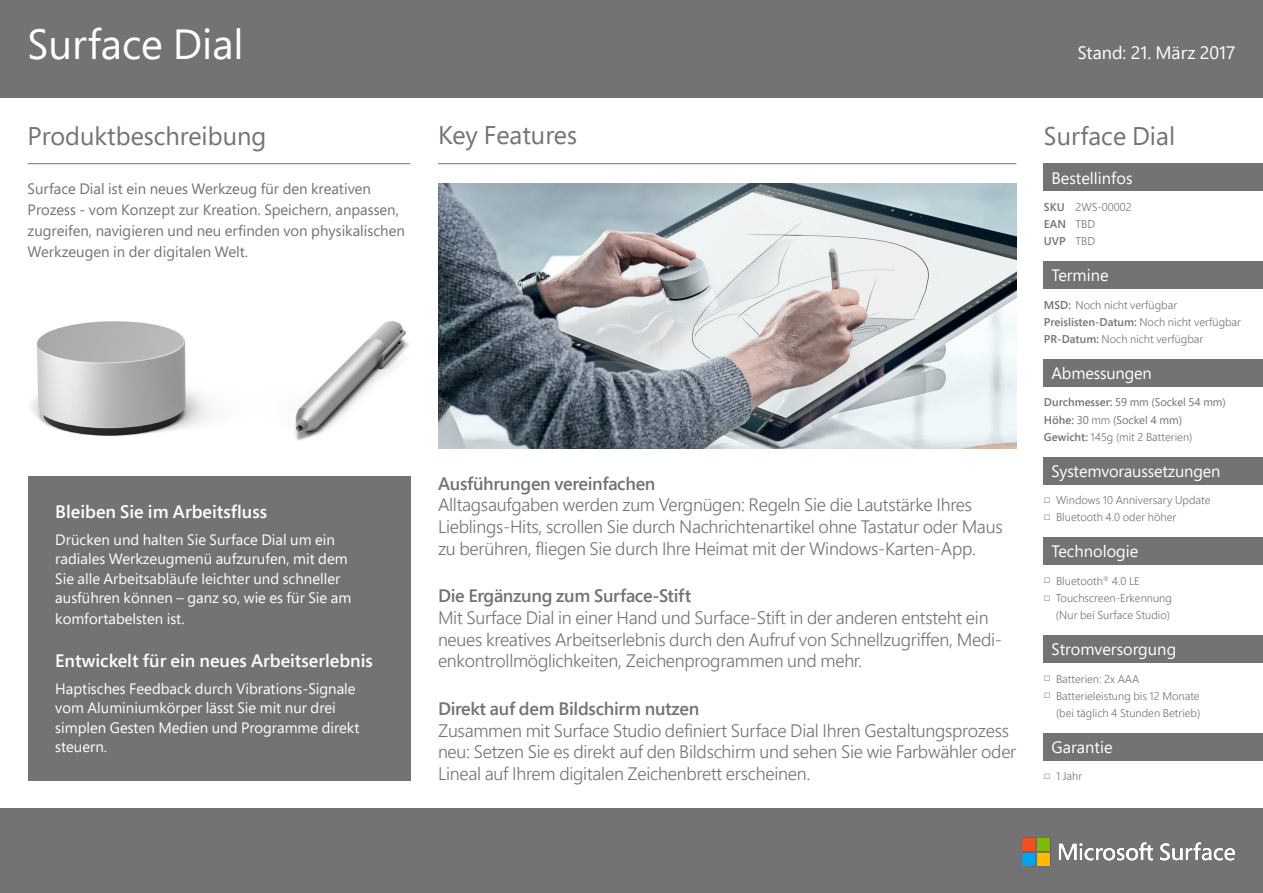
<style>
.page{position:relative;width:1263px;height:893px;background:#fff}
.page>*{position:absolute;margin:0;border:0;box-sizing:border-box;transform-origin:0 0}
.t1{font:42px "Segoe Pro";color:#fff}
.t2{font:25.5px "Segoe Pro";color:#737373}
.t3{font:300 18px/21.6px "Segoe Pro";letter-spacing:-.015em;color:#6f7475}
.t4{font:600 18px "Segoe Pro";letter-spacing:-.015em;color:#6f7475}
.t5{font:600 18px "Segoe Pro";color:#fff}
.t6{font:18px "Segoe Pro";color:#fff}
.t7{font:16.5px "Segoe Pro";color:#fff}
.t8{font:15px/19.5px "Segoe Pro";color:#fff}
.t9{font:15px/21px "Segoe Pro";color:#737373}
.t10{font:300 11.25px/17.2px "Segoe Pro";color:#737373}
.t11{font:11.25px/17.2px "Segoe Pro";color:#737373}
.s1{font-weight:600}
.s2{font-weight:300}
</style>
<div class="page">
<div style="left:0;top:808px;width:1263px;height:85px;background:#737373"></div>
<img style="left:1022px;top:837px;width:213px;height:29px">
<div style="left:0;top:0;width:1263px;height:98px;background:#737373"></div>
<hr style="left:28px;top:163px;width:382px;height:1px;background:#737373">
<div style="left:28px;top:476px;width:382px;height:304px;background:#737373"></div>
<hr style="left:438px;top:163px;width:578px;height:1px;background:#737373">
<div style="left:1044px;top:261px;width:219px;height:28px;background:#737373"></div>
<div style="left:1044px;top:359px;width:219px;height:28px;background:#737373"></div>
<div style="left:1044px;top:635px;width:219px;height:28px;background:#737373"></div>
<div style="left:1044px;top:457px;width:219px;height:27px;background:#737373"></div>
<div style="left:1044px;top:163px;width:219px;height:28px;background:#737373"></div>
<div style="left:1044px;top:537px;width:219px;height:28px;background:#737373"></div>
<div style="left:1044px;top:733px;width:219px;height:27px;background:#737373"></div>
<img style="left:438px;top:183px;width:578px;height:266px">
<img style="left:31px;top:321px;width:378px;height:120px">
<h1 class="t1" style="left:28px;top:16px;width:218px">Surface Dial</h1>
<h2 class="t2" style="left:28px;top:118px;width:240px">Produktbeschreibung</h2>
<p class="t9" style="left:28px;top:178px;width:379px">Surface Dial ist ein neues Werkzeug für den kreativen Prozess - vom Konzept zur Kreation. Speichern, anpassen, zugreifen, navigieren und neu erfinden von physikalischen Werkzeugen in der digitalen Welt.</p>
<p class="t5" style="left:55px;top:499px;width:213px">Bleiben Sie im Arbeitsfluss</p>
<p class="t8" style="left:55px;top:529px;width:297px">Drücken und halten Sie Surface Dial um ein radiales Werkzeugmenü aufzurufen, mit dem Sie alle Arbeitsabläufe leichter und schneller ausführen können – ganz so, wie es für Sie am</p>
<p class="t8" style="left:55px;top:609px;width:131px">komfortabelsten ist.</p>
<p class="t5" style="left:55px;top:648px;width:319px">Entwickelt für ein neues Arbeitserlebnis</p>
<p class="t8" style="left:55px;top:678px;width:306px">Haptisches Feedback durch Vibrations-Signale vom Aluminiumkörper lässt Sie mit nur drei simplen Gesten Medien und Programme direkt steuern.</p>
<h2 class="t2" style="left:438px;top:118px;width:141px">Key Features</h2>
<p class="t4" style="left:438px;top:471px;width:219px">Ausführungen vereinfachen</p>
<p class="t3" style="left:438px;top:494px;width:566px">Alltagsaufgaben werden zum Vergnügen: Regeln Sie die Lautstärke Ihres<br>Lieblings-Hits, scrollen Sie durch Nachrichtenartikel ohne Tastatur oder Maus zu berühren, fliegen Sie durch Ihre Heimat mit der Windows-Karten-App.</p>
<p class="t4" style="left:438px;top:584px;width:255px">Die Ergänzung zum Surface-Stift</p>
<p class="t3" style="left:438px;top:606px;width:566px">Mit Surface Dial in einer Hand und Surface-Stift in der anderen entsteht ein neues kreatives Arbeitserlebnis durch den Aufruf von Schnellzugriffen, Medi&shy;enkontrollmöglichkeiten, Zeichenprogrammen und mehr.</p>
<p class="t4" style="left:438px;top:696px;width:263px">Direkt auf dem Bildschirm nutzen</p>
<p class="t3" style="left:438px;top:719px;width:580px">Zusammen mit Surface Studio definiert Surface Dial Ihren Gestaltungsprozess neu: Setzen Sie es direkt auf den Bildschirm und sehen Sie wie Farbwähler oder<br>Lineal auf Ihrem digitalen Zeichenbrett erscheinen.</p>
<p class="t6" style="left:1078px;top:41px;width:159px">Stand: 21. März 2017</p>
<h2 class="t2" style="left:1044px;top:118px;width:133px">Surface Dial</h2>
<p class="t7" style="left:1051px;top:166px;width:82px">Bestellinfos</p>
<p class="t10" style="left:1044px;top:198px;width:89px"><span class="s1">SKU</span> 2WS-00002<br><span class="s1">EAN</span> TBD<br><span class="s1">UVP</span> TBD</p>
<p class="t7" style="left:1051px;top:264px;width:59px">Termine</p>
<p class="t10" style="left:1044px;top:296px;width:199px"><span class="s1">MSD:</span> Noch nicht verfügbar<br><span class="s1">Preislisten-Datum:</span> Noch nicht verfügbar<br><span class="s1">PR-Datum:</span> Noch nicht verfügbar</p>
<p class="t7" style="left:1051px;top:362px;width:102px">Abmessungen</p>
<p class="t11" style="left:1044px;top:394px;width:183px"><span class="s1">Durchmesser:</span> 59 mm (Sockel 54 mm)<br><span class="s1">Höhe:</span> 30 <span class="s2">mm</span> (Sockel 4 mm)<br><span class="s1">Gewicht:</span> <span class="s2">145g (mit 2 Batterien)</span></p>
<p class="t7" style="left:1051px;top:460px;width:171px">Systemvoraussetzungen</p>
<p class="t10" style="left:1044px;top:491px;width:168px"><span class="s1">□</span> Windows 10 Anniversary Update</p>
<p class="t10" style="left:1044px;top:509px;width:134px"><span class="s1">□</span> Bluetooth 4.0 oder höher</p>
<p class="t7" style="left:1051px;top:540px;width:88px">Technologie</p>
<p class="t10" style="left:1044px;top:572px;width:97px"><span class="s1">□</span> Bluetooth<sup>®</sup> 4.0 LE</p>
<p class="t10" style="left:1044px;top:589px;width:129px;text-align:right"><span class="s1">□</span> Touchscreen-Erkennung (Nur bei Surface Studio)</p>
<p class="t7" style="left:1051px;top:638px;width:126px">Stromversorgung</p>
<p class="t10" style="left:1044px;top:670px;width:97px"><span class="s1">□</span> Batterien: 2x AAA</p>
<p class="t10" style="left:1044px;top:687px;width:158px;text-align:right"><span class="s1">□</span> Batterieleistung bis 12 Monate (bei täglich 4 Stunden Betrieb)</p>
<p class="t7" style="left:1051px;top:736px;width:63px">Garantie</p>
<p class="t10" style="left:1044px;top:767px;width:40px"><span class="s1">□</span> 1 Jahr</p>
</div>
